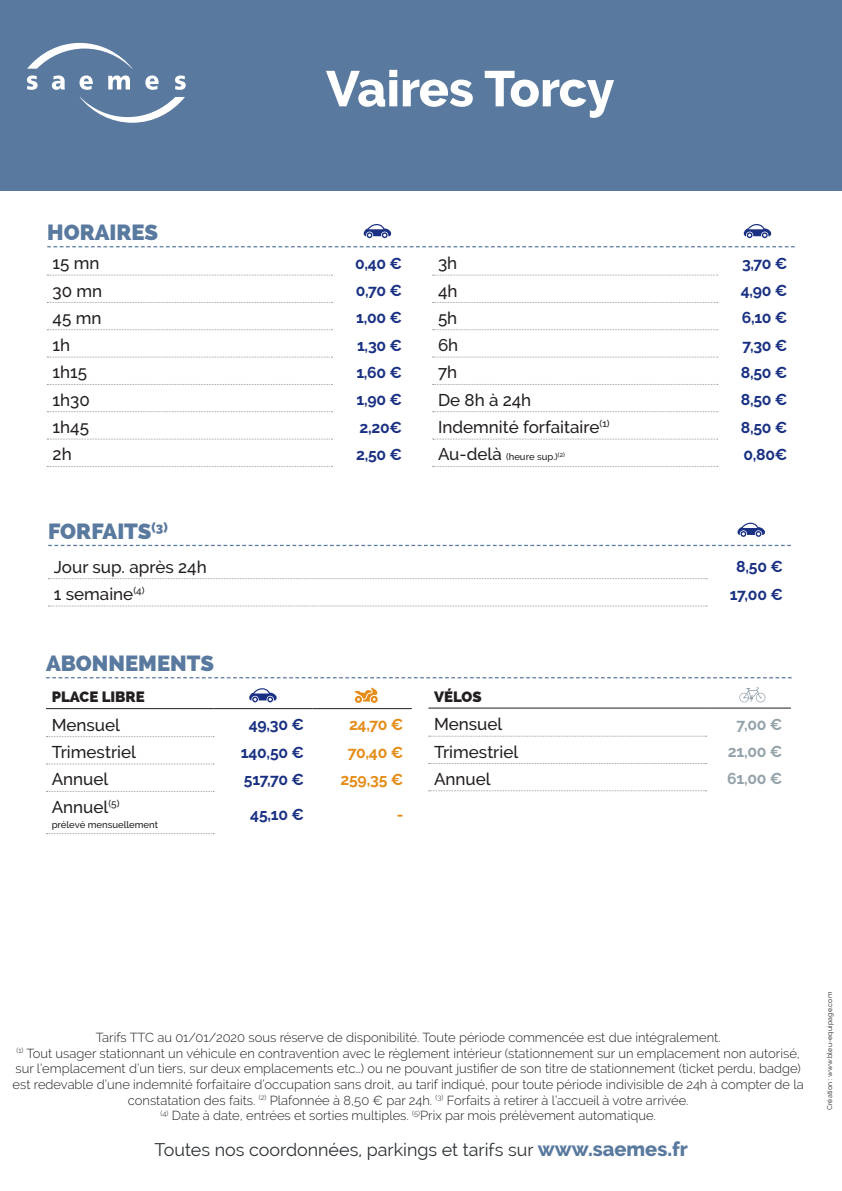
<style>
.page{position:relative;width:842px;height:1191px;background:#fff}
.page>*{position:absolute;margin:0;border:0;box-sizing:border-box;transform-origin:0 0}
.PARKING{font:800 50px "Raleway";letter-spacing:-.005em;color:#fff}
.CATEGORIE{font:800 22px "Raleway";color:#59799f}
.t1{font:17.9px "Raleway";color:#2e3336}
.LIBELLE{font:500 17px "Raleway";color:#231f20}
.PRIX_voiture{font:700 15.8px "Raleway";letter-spacing:-.015em;color:#1a3183}
.PRIX_moto{font:700 15.8px "Raleway";letter-spacing:-.015em;color:#e58c19}
.PRIX_velo{font:700 15.8px "Raleway";letter-spacing:-.015em;color:#94a2aa}
.SOUS-CATEGORIE{font:800 15px "Raleway";color:#231f20}
.Mentions_légales{font:300 13px/15.6px "Raleway";color:#231f20;text-align:center}
.LIBELLE-2{font:500 9.5px "Raleway";color:#231f20}
.t2{font:7px "Raleway";letter-spacing:.02em;color:#231f20}
.s1{font-size:17px}
.s2{font-weight:800;font-size:20px;color:#59799f}
</style>
<div class="page">
<div style="left:0;top:0;width:842px;height:191px;background:#59799f"></div>
<svg style="left:80px;top:97px;width:105px;height:26px"></svg>
<svg style="left:27px;top:43px;width:106px;height:26px"></svg>
<svg style="left:27px;top:75px;width:11px;height:15px"></svg>
<svg style="left:52px;top:75px;width:13px;height:15px"></svg>
<svg style="left:80px;top:75px;width:13px;height:15px"></svg>
<svg style="left:108px;top:75px;width:22px;height:14px"></svg>
<svg style="left:145px;top:75px;width:14px;height:15px"></svg>
<svg style="left:175px;top:75px;width:11px;height:15px"></svg>
<svg style="left:47px;top:246px;width:748px;height:1px"></svg>
<svg style="left:364px;top:224px;width:27px;height:14px"></svg>
<svg style="left:744px;top:224px;width:27px;height:14px"></svg>
<svg style="left:47px;top:275px;width:285px;height:1px"></svg>
<svg style="left:47px;top:302px;width:285px;height:1px"></svg>
<svg style="left:47px;top:329px;width:285px;height:1px"></svg>
<svg style="left:47px;top:357px;width:285px;height:1px"></svg>
<svg style="left:47px;top:384px;width:285px;height:1px"></svg>
<svg style="left:47px;top:411px;width:285px;height:1px"></svg>
<svg style="left:47px;top:439px;width:285px;height:1px"></svg>
<svg style="left:47px;top:466px;width:285px;height:1px"></svg>
<svg style="left:433px;top:275px;width:285px;height:1px"></svg>
<svg style="left:433px;top:302px;width:285px;height:1px"></svg>
<svg style="left:433px;top:329px;width:285px;height:1px"></svg>
<svg style="left:433px;top:357px;width:285px;height:1px"></svg>
<svg style="left:433px;top:384px;width:285px;height:1px"></svg>
<svg style="left:433px;top:411px;width:285px;height:1px"></svg>
<svg style="left:433px;top:439px;width:285px;height:1px"></svg>
<svg style="left:433px;top:466px;width:285px;height:1px"></svg>
<svg style="left:48px;top:545px;width:743px;height:1px"></svg>
<svg style="left:737px;top:523px;width:28px;height:14px"></svg>
<svg style="left:48px;top:578px;width:659px;height:1px"></svg>
<svg style="left:48px;top:606px;width:659px;height:1px"></svg>
<svg style="left:46px;top:677px;width:746px;height:1px"></svg>
<hr style="left:46px;top:708px;width:167px;height:1px;background:#231f20">
<hr style="left:213px;top:708px;width:100px;height:1px;background:#231f20">
<hr style="left:313px;top:708px;width:99px;height:1px;background:#231f20">
<svg style="left:249px;top:688px;width:28px;height:14px"></svg>
<svg style="left:355px;top:687px;width:23px;height:16px"></svg>
<svg style="left:46px;top:736px;width:168px;height:1px"></svg>
<svg style="left:46px;top:763px;width:168px;height:1px"></svg>
<svg style="left:46px;top:791px;width:168px;height:1px"></svg>
<svg style="left:46px;top:833px;width:168px;height:1px"></svg>
<hr style="left:428px;top:707px;width:278px;height:1px;background:#231f20">
<hr style="left:706px;top:707px;width:85px;height:1px;background:#231f20">
<svg style="left:739px;top:687px;width:26px;height:15px"></svg>
<svg style="left:429px;top:736px;width:278px;height:1px"></svg>
<svg style="left:429px;top:763px;width:278px;height:1px"></svg>
<svg style="left:429px;top:790px;width:278px;height:1px"></svg>
<p class="PARKING" style="left:326px;top:60px;width:290px">Vaires Torcy</p>
<p class="CATEGORIE" style="left:47px;top:220px;width:112px">HORAIRES</p>
<p class="LIBELLE" style="left:53px;top:253px;width:49px">15 mn</p>
<p class="PRIX_voiture" style="left:355px;top:254px;width:49px">0,40 €</p>
<p class="LIBELLE" style="left:53px;top:281px;width:51px">30 mn</p>
<p class="PRIX_voiture" style="left:356px;top:281px;width:48px">0,70 €</p>
<p class="LIBELLE" style="left:53px;top:308px;width:50px">45 mn</p>
<p class="PRIX_voiture" style="left:356px;top:309px;width:47px">1,00 €</p>
<p class="LIBELLE" style="left:53px;top:335px;width:19px">1h</p>
<p class="PRIX_voiture" style="left:357px;top:336px;width:47px">1,30 €</p>
<p class="LIBELLE" style="left:53px;top:363px;width:36px">1h15</p>
<p class="PRIX_voiture" style="left:356px;top:363px;width:47px">1,60 €</p>
<p class="LIBELLE" style="left:53px;top:390px;width:39px">1h30</p>
<p class="PRIX_voiture" style="left:357px;top:390px;width:47px">1,90 €</p>
<p class="LIBELLE" style="left:53px;top:417px;width:38px">1h45</p>
<p class="PRIX_voiture" style="left:359px;top:418px;width:44px">2,20€</p>
<p class="LIBELLE" style="left:53px;top:444px;width:21px">2h</p>
<p class="PRIX_voiture" style="left:356px;top:445px;width:48px">2,50 €</p>
<p class="LIBELLE" style="left:438px;top:253px;width:21px">3h</p>
<p class="PRIX_voiture" style="left:742px;top:254px;width:47px">3,70 €</p>
<p class="LIBELLE" style="left:438px;top:281px;width:21px">4h</p>
<p class="PRIX_voiture" style="left:741px;top:281px;width:48px">4,90 €</p>
<p class="LIBELLE" style="left:438px;top:308px;width:21px">5h</p>
<p class="PRIX_voiture" style="left:742px;top:309px;width:47px">6,10 €</p>
<p class="LIBELLE" style="left:438px;top:335px;width:22px">6h</p>
<p class="PRIX_voiture" style="left:742px;top:336px;width:46px">7,30 €</p>
<p class="LIBELLE" style="left:438px;top:363px;width:21px">7h</p>
<p class="PRIX_voiture" style="left:741px;top:363px;width:48px">8,50 €</p>
<p class="LIBELLE" style="left:438px;top:390px;width:95px">De 8h à 24h</p>
<p class="PRIX_voiture" style="left:741px;top:390px;width:48px">8,50 €</p>
<p class="LIBELLE" style="left:438px;top:417px;width:173px">Indemnité forfaitaire<sup>(1)</sup></p>
<p class="PRIX_voiture" style="left:741px;top:418px;width:48px">8,50 €</p>
<p class="LIBELLE-2" style="left:438px;top:451px;width:129px"><span class="s1">Au-delà</span> (heure sup.)<sup>(2)</sup></p>
<p class="PRIX_voiture" style="left:743px;top:445px;width:46px">0,80€</p>
<p class="CATEGORIE" style="left:48px;top:518px;width:121px">FORFAITS<sup>(3)</sup></p>
<p class="LIBELLE" style="left:54px;top:557px;width:154px">Jour sup. après 24h</p>
<p class="PRIX_voiture" style="left:736px;top:557px;width:48px">8,50 €</p>
<p class="LIBELLE" style="left:54px;top:584px;width:92px">1 semaine<sup>(4)</sup></p>
<p class="PRIX_voiture" style="left:730px;top:585px;width:55px">17,00 €</p>
<p class="CATEGORIE" style="left:46px;top:651px;width:169px">ABONNEMENTS</p>
<p class="SOUS-CATEGORIE" style="left:52px;top:688px;width:95px">PLACE LIBRE</p>
<p class="LIBELLE" style="left:52px;top:715px;width:70px">Mensuel</p>
<p class="PRIX_voiture" style="left:249px;top:715px;width:57px">49,30 €</p>
<p class="PRIX_moto" style="left:349px;top:715px;width:56px">24,70 €</p>
<p class="LIBELLE" style="left:52px;top:742px;width:86px">Trimestriel</p>
<p class="PRIX_voiture" style="left:241px;top:743px;width:65px">140,50 €</p>
<p class="PRIX_moto" style="left:348px;top:743px;width:57px">70,40 €</p>
<p class="LIBELLE" style="left:52px;top:769px;width:58px">Annuel</p>
<p class="PRIX_voiture" style="left:244px;top:770px;width:62px">517,70 €</p>
<p class="PRIX_moto" style="left:340px;top:770px;width:64px">259,35 €</p>
<p class="LIBELLE" style="left:52px;top:797px;width:69px">Annuel<sup>(5)</sup></p>
<p class="LIBELLE-2" style="left:52px;top:819px;width:108px">prélevé mensuellement</p>
<p class="PRIX_voiture" style="left:250px;top:805px;width:55px">45,10 €</p>
<p class="PRIX_moto" style="left:397px;top:805px;width:8px">-</p>
<p class="SOUS-CATEGORIE" style="left:434px;top:688px;width:49px">VÉLOS</p>
<p class="LIBELLE" style="left:434px;top:714px;width:70px">Mensuel</p>
<p class="PRIX_velo" style="left:736px;top:715px;width:47px">7,00 €</p>
<p class="LIBELLE" style="left:434px;top:741px;width:86px">Trimestriel</p>
<p class="PRIX_velo" style="left:728px;top:742px;width:56px">21,00 €</p>
<p class="LIBELLE" style="left:434px;top:769px;width:58px">Annuel</p>
<p class="PRIX_velo" style="left:727px;top:769px;width:57px">61,00 €</p>
<p class="Mentions_légales" style="left:96px;top:1029px;width:626px">Tarifs TTC au 01/01/2020 sous réserve de disponibilité. Toute période commencée est due intégralement.</p>
<p class="Mentions_légales" style="left:13px;top:1045px;width:793px"><sup>(1)</sup> Tout usager stationnant un véhicule en contravention avec le règlement intérieur (stationnement sur un emplacement non autorisé, sur l’emplacement d’un tiers, sur deux emplacements etc…) ou ne pouvant justifier de son titre de stationnement (ticket perdu, badge) est redevable d’une indemnité forfaitaire d’occupation sans droit, au tarif indiqué, pour toute période indivisible de 24h à compter de la constatation des faits. <sup>(2)</sup> Plafonnée à 8,50 € par 24h. <sup>(3)</sup> Forfaits à retirer à l’accueil à votre arrivée.</p>
<p class="Mentions_légales" style="left:161px;top:1107px;width:497px"><sup>(4)</sup> Date à date, entrées et sorties multiples. <sup>(5)</sup>Prix par mois prélèvement automatique.</p>
<h3 class="t1" style="left:155px;top:1139px;width:535px">Toutes nos coordonnées, parkings et tarifs sur <span class="s2">www.saemes.fr</span></h3>
<p class="t2" style="left:826px;top:1110px;width:120px;rotate:-90deg">Création : www.bleu-equipage.com</p>
</div>
